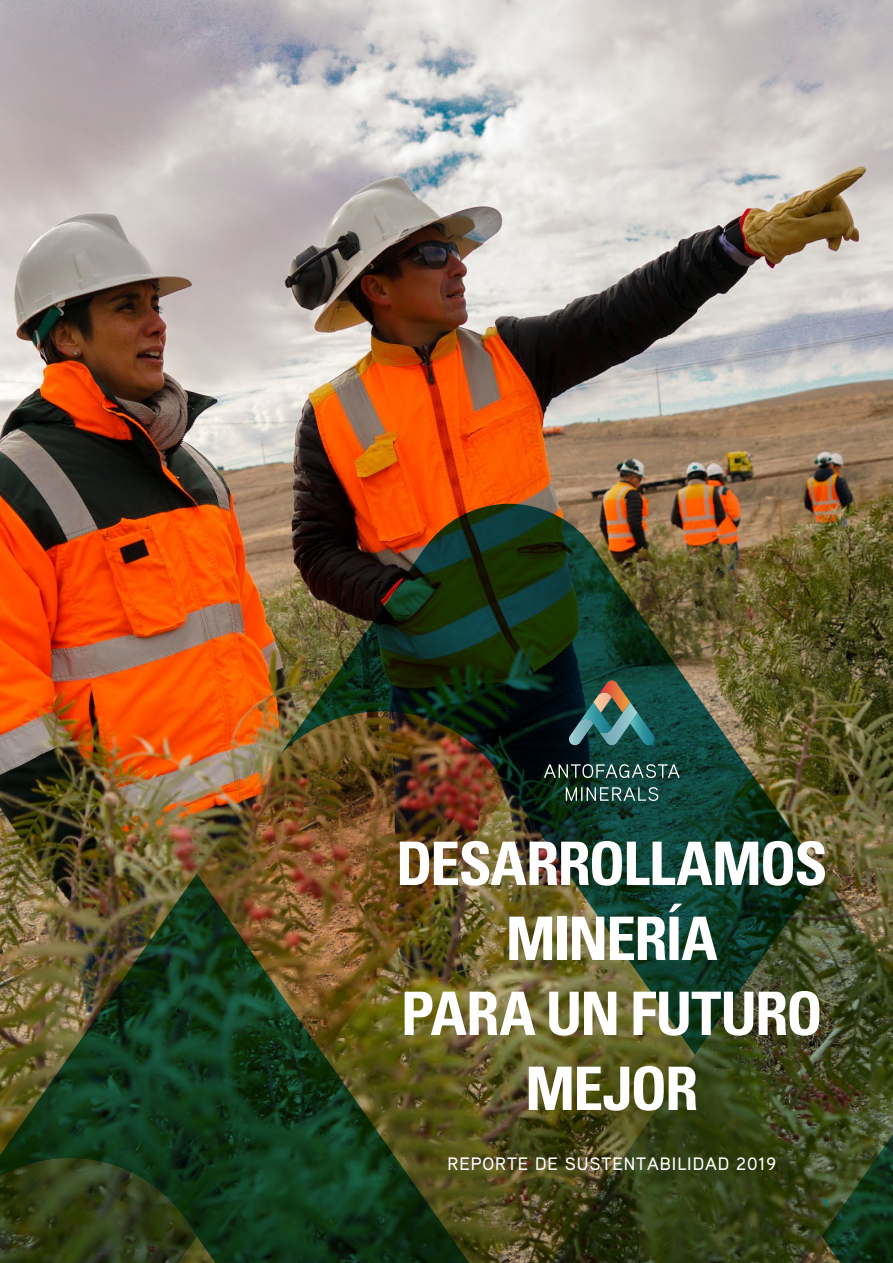
<style>
.page{position:relative;width:893px;height:1263px;background:#fff}
.page>*{position:absolute;margin:0;border:0;box-sizing:border-box;transform-origin:0 0}
.Page-Title-2{font:700 condensed 60px/75px "Univers LT Std";letter-spacing:-.03em;color:#fff;text-align:center}
.FC-Title-2{font:500 18px "Aaux Pro OT";letter-spacing:.05em;color:#fff}
.t1{font:700 11.25px "Univers LT Std";color:#00768d}
</style>
<div class="page">
<img style="left:0;top:0;width:893px;height:1263px">
<img style="left:279px;top:504px;width:543px;height:551px">
<img style="left:540px;top:884px;width:353px;height:379px">
<img style="left:0;top:874px;width:509px;height:389px">
<svg style="left:822px;top:1055px;width:71px;height:208px;background:#30421f"></svg>
<img style="left:197px;top:711px;width:312px;height:344px">
<img style="left:0;top:1158px;width:197px;height:105px">
<svg style="left:569px;top:680px;width:86px;height:66px;background:#3d6661"></svg>
<svg style="left:566px;top:787px;width:92px;height:14px"></svg>
<svg style="left:544px;top:764px;width:136px;height:14px;background:#46635d"></svg>
<p class="Page-Title-2" style="left:396px;top:826px;width:433px">DESARROLLAMOS<br>MINERÍA</p>
<p class="Page-Title-2" style="left:401px;top:976px;width:423px">PARA UN FUTURO<br>MEJOR</p>
<p class="FC-Title-2" style="left:447px;top:1152px;width:330px">REPORTE DE SUSTENTABILIDAD 2019</p>
<p class="t1" style="left:823px;top:1197px;width:8px">1</p>
</div>
